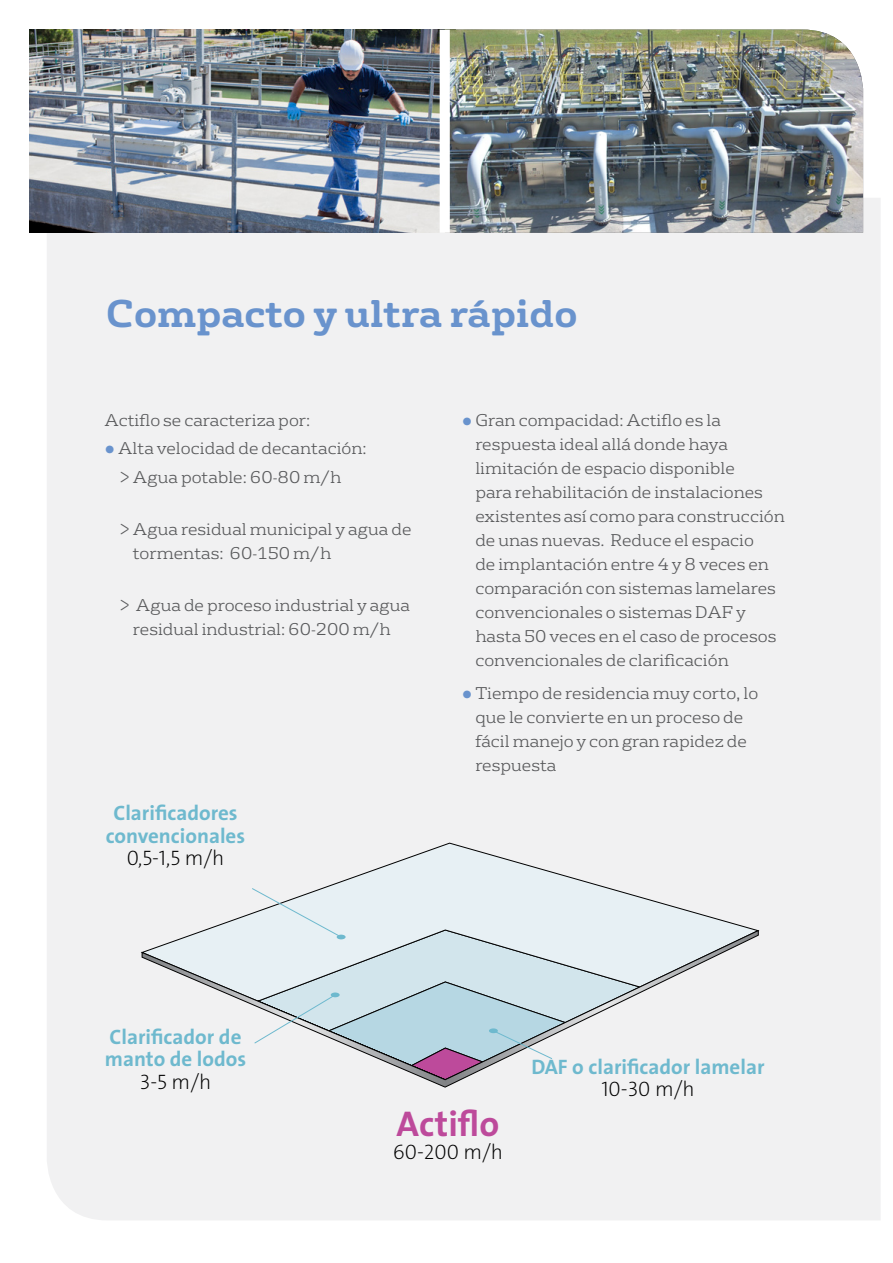
<style>
.page{position:relative;width:893px;height:1263px;background:#fff}
.page>*{position:absolute;margin:0;border:0;box-sizing:border-box;transform-origin:0 0}
.t1{font:700 37.5px "FS Rufus";color:#6993cd}
.t2{font:700 36px "The Sans";color:#bd4a9b}
.t3{font:700 21px/22.5px "The Sans";color:#6eb9ce}
.t4{font:21px "The Sans Veolia W2 Ex Lig";color:#000}
.t5{font:300 16.5px/24px "FS Rufus";color:#58595b}
</style>
<div class="page">
<div style="left:47px;top:198px;width:833px;height:1022px;background:#f1f1f2"></div>
<img style="left:30px;top:30px;width:410px;height:203px">
<img style="left:450px;top:30px;width:413px;height:203px">
<div style="left:440px;top:30px;width:10px;height:203px;background:#fff"></div>
<svg style="left:141px;top:842px;width:618px;height:238px"></svg>
<svg style="left:142px;top:930px;width:617px;height:158px"></svg>
<svg style="left:252px;top:888px;width:94px;height:51px"></svg>
<svg style="left:254px;top:981px;width:386px;height:99px"></svg>
<svg style="left:106px;top:446px;width:8px;height:8px"></svg>
<svg style="left:463px;top:418px;width:8px;height:7px"></svg>
<svg style="left:463px;top:690px;width:8px;height:8px"></svg>
<h1 class="t1" style="left:106px;top:281px;width:473px">Compacto y ultra rápido</h1>
<p class="t5" style="left:118px;top:405px;width:250px;line-height:28.2px;text-indent:-14px">Actiflo se caracteriza por:<br>Alta velocidad de decantación: &gt; Agua potable: 60-80 m/h</p>
<p class="t5" style="left:133px;top:515px;width:280px;text-indent:-14px">&gt; Agua residual municipal y agua de tormentas: 60-150 m/h</p>
<p class="t5" style="left:119px;top:592px;width:292px;text-align:center">&gt; Agua de proceso industrial y agua residual industrial: 60-200 m/h</p>
<p class="t3" style="left:106px;top:801px;width:141px;text-align:center">Clarificadores convencionales</p>
<p class="t4" style="left:127px;top:845px;width:99px">0,5-1,5 m/h</p>
<p class="t3" style="left:105px;top:1025px;width:143px">Clarificador de manto de lodos</p>
<p class="t4" style="left:140px;top:1068px;width:73px">3-5 m/h</p>
<p class="t5" style="left:475px;top:407px;width:311px">Gran compacidad: Actiflo es la respuesta ideal allá donde haya limitación de espacio disponible<br>para rehabilitación de instalaciones existentes así como para construcción de unas nuevas. Reduce el espacio<br>de implantación entre 4 y 8 veces en comparación con sistemas lamelares convencionales o sistemas DAF y hasta 50 veces en el caso de procesos convencionales de clarificación</p>
<p class="t5" style="left:475px;top:679px;width:284px">Tiempo de residencia muy corto, lo que le convierte en un proceso de fácil manejo y con gran rapidez de respuesta</p>
<p class="t3" style="left:531px;top:1055px;width:234px">DAF o clarificador lamelar</p>
<p class="t4" style="left:601px;top:1076px;width:95px">10-30 m/h</p>
<h2 class="t2" style="left:397px;top:1094px;width:104px">Actiflo</h2>
<p class="t4" style="left:393px;top:1138px;width:112px">60-200 m/h</p>
</div>
